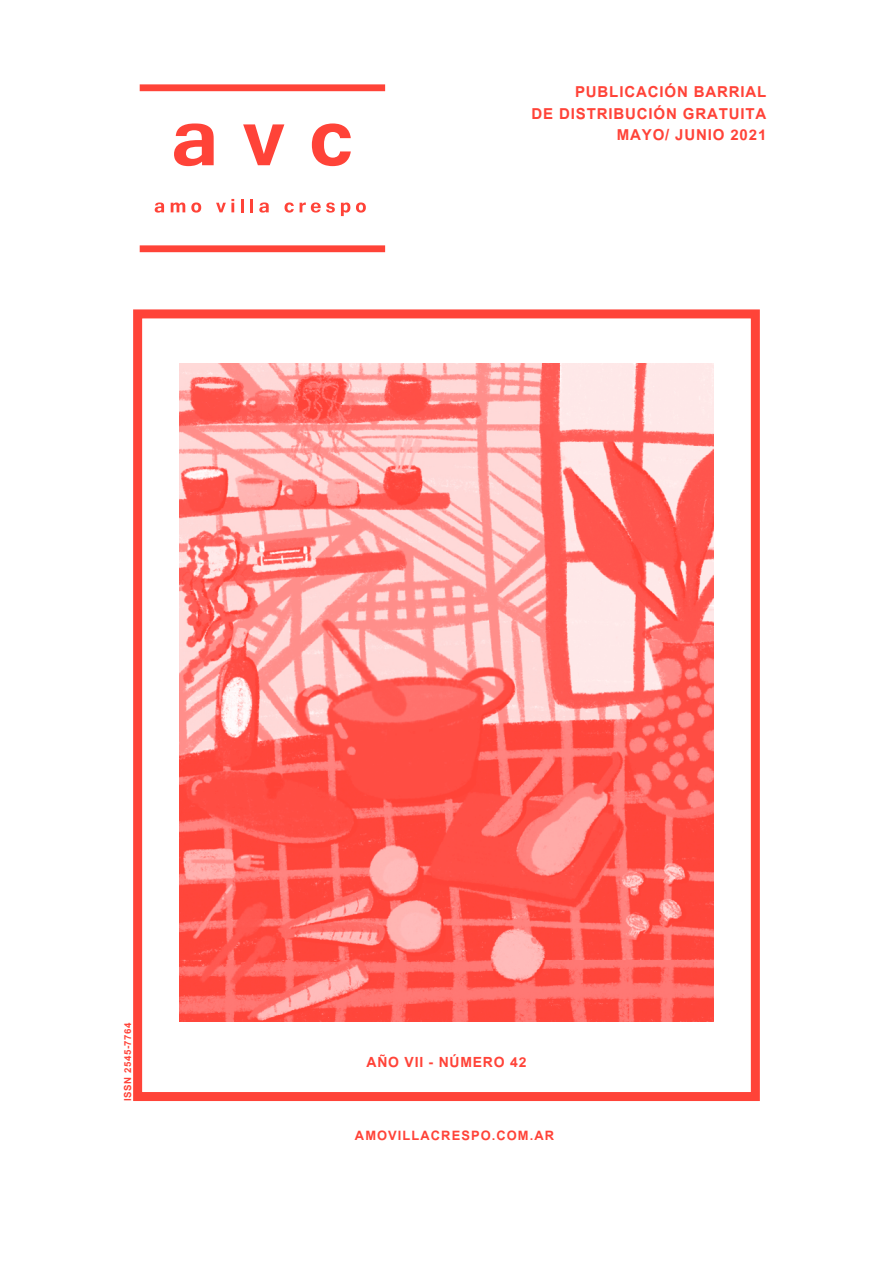
<style>
.page{position:relative;width:893px;height:1263px;background:#fff}
.page>*{position:absolute;margin:0;border:0;box-sizing:border-box;transform-origin:0 0}
.t1{font:700 21px/21.6px "Utsaah";letter-spacing:.04em;color:#ff4338;text-align:right}
.t2{font:700 19.5px "Utsaah";letter-spacing:.04em;color:#ff4338}
.t3{font:700 18px "Utsaah";letter-spacing:.06em;color:#ff4338}
.t4{font:700 13.5px "Utsaah";letter-spacing:.04em;color:#ff4338}
</style>
<div class="page">
<svg style="left:155px;top:202px;width:9px;height:11px"></svg>
<svg style="left:171px;top:202px;width:14px;height:10px"></svg>
<svg style="left:191px;top:202px;width:10px;height:11px"></svg>
<svg style="left:216px;top:199px;width:18px;height:13px"></svg>
<svg style="left:241px;top:199px;width:3px;height:13px"></svg>
<svg style="left:250px;top:199px;width:3px;height:13px"></svg>
<svg style="left:259px;top:202px;width:10px;height:11px"></svg>
<svg style="left:285px;top:202px;width:9px;height:11px"></svg>
<svg style="left:300px;top:202px;width:35px;height:11px"></svg>
<svg style="left:341px;top:203px;width:9px;height:13px"></svg>
<svg style="left:356px;top:202px;width:10px;height:11px"></svg>
<svg style="left:174px;top:123px;width:40px;height:43px"></svg>
<svg style="left:243px;top:124px;width:41px;height:41px"></svg>
<svg style="left:312px;top:123px;width:39px;height:43px"></svg>
<div style="left:140px;top:84px;width:245px;height:7px;background:#ff4338"></div>
<div style="left:140px;top:245px;width:245px;height:7px;background:#ff4338"></div>
<div style="left:133px;top:309px;width:627px;height:792px;border:9px solid #ff4338"></div>
<img style="left:179px;top:364px;width:535px;height:658px">
<p class="t1" style="left:532px;top:82px;width:236px">PUBLICACIÓN BARRIAL<br>DE DISTRIBUCIÓN GRATUITA<br>MAYO/ JUNIO 2021</p>
<p class="t4" style="left:121px;top:1101px;width:80px;rotate:-90deg">ISSN 2545-7764</p>
<p class="t2" style="left:367px;top:1052px;width:161px">AÑO VII - NÚMERO 42</p>
<p class="t3" style="left:355px;top:1126px;width:201px">AMOVILLACRESPO.COM.AR</p>
</div>
